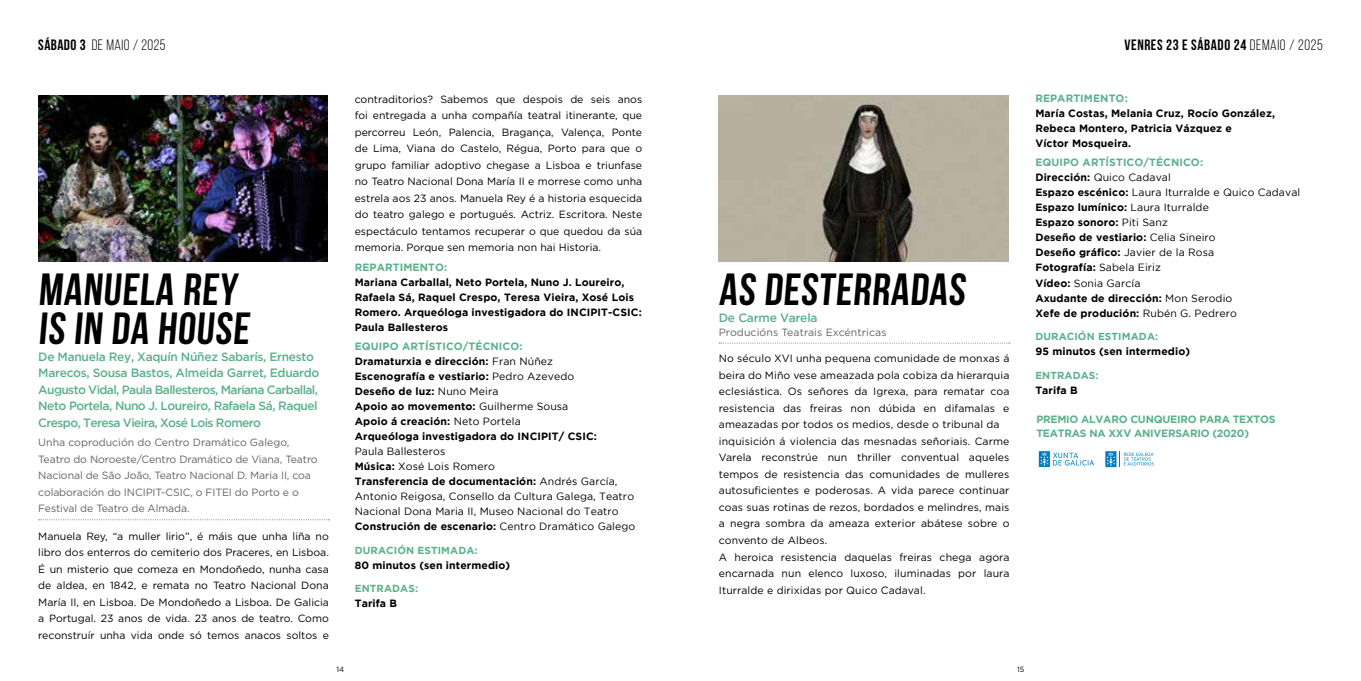
<style>
.page{position:relative;width:1361px;height:681px;background:#fff}
.page>*{position:absolute;margin:0;border:0;box-sizing:border-box;transform-origin:0 0}
.t1{font:700 45px/39px "Bebas Neue";color:#000}
.t2{font:700 15px "Bebas Neue";letter-spacing:.04em;color:#000}
.t3{font:15px "Bebas Neue";letter-spacing:.03em;color:#000}
.t4{font:500 12px/16.5px "Gotham";letter-spacing:-.04em;color:#5bb189}
.t5{font:500 12px "Gotham";letter-spacing:-.02em;color:#5bb189}
.t6{font:10.5px/16.5px "Gotham";letter-spacing:.01em;color:#000;text-align:justify}
.t7{font:700 10.5px/15px "Gotham";letter-spacing:.01em;color:#000}
.t8{font:10.5px/15px "Gotham";letter-spacing:.01em;color:#000}
.t9{font:10.5px/16.5px "Gotham";letter-spacing:-.01em;color:#646363}
.t10{font:700 10.5px/13.5px "Gotham";letter-spacing:-.02em;color:#5bb189}
.t11{font:10.5px "Gotham";letter-spacing:.01em;color:#646363}
.t12{font:700 10.5px "Gotham";letter-spacing:.01em;color:#5bb189}
.t13{font:700 10.2px "Gotham";letter-spacing:.01em;color:#5bb189}
.t14{font:7.5px "Gotham";color:#000}
.s1{font-weight:700}
.s2{font-weight:400}
.s3{color:#5bb189}
</style>
<div class="page">
<svg style="left:39px;top:519px;width:290px;height:1px"></svg>
<svg style="left:719px;top:342px;width:291px;height:1px"></svg>
<img style="left:38px;top:95px;width:289px;height:166px">
<img style="left:719px;top:95px;width:289px;height:166px">
<svg style="left:1039px;top:451px;width:55px;height:16px"></svg>
<svg style="left:1105px;top:451px;width:48px;height:16px"></svg>
<h2 class="t3" style="left:38px;top:36px;width:129px"><span class="s1">SÁBADO 3</span> de MAIO / 2025</h2>
<h2 class="t2" style="left:1124px;top:36px;width:200px">VENRES 23 E SÁBADO 24 <span class="s2">deMAIO / 2025</span></h2>
<h1 class="t1" style="left:38px;top:269px;width:216px">MANUELA REY<br>IS IN DA HOUSE</h1>
<p class="t4" style="left:38px;top:348px;width:283px">De Manuela Rey, Xaquín Núñez Sabarís, Ernesto Marecos, Sousa Bastos, Almeida Garret, Eduardo Augusto Vidal, Paula Ballesteros, Mariana Carballal, Neto Portela, Nuno J. Loureiro, Rafaela Sá, Raquel Crespo, Teresa Vieira, Xosé Lois Romero</p>
<p class="t9" style="left:38px;top:434px;width:281px">Unha coprodución do Centro Dramático Galego, Teatro do Noroeste/Centro Dramático de Viana, Teatro Nacional de São João, Teatro Nacional D. Maria II, coa colaboración do INCIPIT-CSIC, o FITEI do Porto e o Festival de Teatro de Almada.</p>
<p class="t6" style="left:38px;top:527px;width:292px">Manuela Rey, “a muller lirio”, é máis que unha liña no libro dos enterros do cemiterio dos Praceres, en Lisboa.<br>É un misterio que comeza en Mondoñedo, nunha casa de aldea, en 1842, e remata no Teatro Nacional Dona María II, en Lisboa. De Mondoñedo a Lisboa. De Galicia a Portugal. 23 anos de vida. 23 anos de teatro. Como reconstruír unha vida onde só temos anacos soltos e</p>
<p class="t6" style="left:355px;top:90px;width:289px">contraditorios? Sabemos que despois de seis anos foi entregada a unha compañía teatral itinerante, que percorreu León, Palencia, Bragança, Valença, Ponte de Lima, Viana do Castelo, Régua, Porto para que o grupo familiar adoptivo chegase a Lisboa e triunfase no Teatro Nacional Dona María II e morrese como unha estrela aos 23 anos. Manuela Rey é a historia esquecida do teatro galego e portugués. Actriz. Escritora. Neste espectáculo tentamos recuperar o que quedou da súa memoria. Porque sen memoria non hai Historia.</p>
<p class="t12" style="left:355px;top:260px;width:94px">REPARTIMENTO:</p>
<p class="t7" style="left:355px;top:274px;width:289px">Mariana Carballal, Neto Portela, Nuno J. Loureiro, Rafaela Sá, Raquel Crespo, Teresa Vieira, Xosé Lois Romero. Arqueóloga investigadora do INCIPIT-CSIC:<br>Paula Ballesteros</p>
<p class="t7" style="left:355px;top:338px;width:244px"><span class="s3">EQUIPO ARTÍSTICO/TÉCNICO:<br></span>Dramaturxia e dirección: <span class="s2">Fran Núñez </span>Escenografía e vestiario: <span class="s2">Pedro Azevedo </span>Deseño de luz: <span class="s2">Nuno Meira<br></span>Apoio ao movemento: <span class="s2">Guilherme Sousa </span>Apoio á creación: <span class="s2">Neto Portela<br></span>Arqueóloga investigadora do INCIPIT/ CSIC:</p>
<p class="t8" style="left:355px;top:443px;width:282px">Paula Ballesteros<br><span class="s1">Música:</span> Xosé Lois Romero<br><span class="s1">Transferencia de documentación:</span> Andrés García, Antonio Reigosa, Consello da Cultura Galega, Teatro Nacional Dona Maria II, Museo Nacional do Teatro <span class="s1">Construción de escenario:</span> Centro Dramático Galego</p>
<p class="t13" style="left:355px;top:544px;width:124px">DURACIÓN ESTIMADA:</p>
<p class="t7" style="left:355px;top:557px;width:157px">80 minutos (sen intermedio)</p>
<p class="t13" style="left:355px;top:582px;width:65px">ENTRADAS:</p>
<p class="t7" style="left:355px;top:595px;width:44px">Tarifa B</p>
<h1 class="t1" style="left:719px;top:269px;width:252px">AS DESTERRADAS</h1>
<p class="t5" style="left:719px;top:310px;width:100px">De Carme Varela</p>
<p class="t11" style="left:719px;top:325px;width:169px">Producións Teatrais Excéntricas</p>
<p class="t6" style="left:719px;top:350px;width:292px;text-align:left">No século XVI unha pequena comunidade de monxas á beira do Miño vese ameazada pola cobiza da hierarquia eclesiástica. Os señores da Igrexa, para rematar coa resistencia das freiras non dúbida en difamalas e ameazadas por todos os medios, desde o tribunal da inquisición á violencia das mesnadas señoriais. Carme Varela reconstrúe nun thriller conventual aqueles tempos de resistencia das comunidades de mulleres autosuficientes e poderosas. A vida parece continuar coas suas rotinas de rezos, bordados e melindres, mais a negra sombra da ameaza exterior abátese sobre o convento de Albeos.<br>A heroica resistencia daquelas freiras chega agora encarnada nun elenco luxoso, iluminadas por laura Iturralde e dirixidas por Quico Cadaval.</p>
<p class="t14" style="left:336px;top:663px;width:9px">14</p>
<p class="t14" style="left:1017px;top:663px;width:9px">15</p>
<p class="t12" style="left:1035px;top:92px;width:94px">REPARTIMENTO:</p>
<p class="t7" style="left:1035px;top:105px;width:241px">María Costas, Melania Cruz, Rocío González,<br>Rebeca Montero, Patricia Vázquez e<br>Víctor Mosqueira.</p>
<p class="t7" style="left:1035px;top:155px;width:266px"><span class="s3">EQUIPO ARTÍSTICO/TÉCNICO:<br></span>Dirección: <span class="s2">Quico Cadaval<br></span>Espazo escénico: <span class="s2">Laura Iturralde e Quico Cadaval<br></span>Espazo lumínico: <span class="s2">Laura Iturralde<br></span>Espazo sonoro: <span class="s2">Piti Sanz<br></span>Deseño de vestiario: <span class="s2">Celia Sineiro<br></span>Deseño gráfico: <span class="s2">Javier de la Rosa<br></span>Fotografía: <span class="s2">Sabela Eiriz<br></span>Vídeo: <span class="s2">Sonia García<br></span>Axudante de dirección: <span class="s2">Mon Serodio<br></span>Xefe de produción: <span class="s2">Rubén G. Pedrero</span></p>
<p class="t13" style="left:1035px;top:330px;width:124px">DURACIÓN ESTIMADA:</p>
<p class="t7" style="left:1035px;top:343px;width:156px">95 minutos (sen intermedio)</p>
<p class="t13" style="left:1035px;top:369px;width:65px">ENTRADAS:</p>
<p class="t7" style="left:1035px;top:382px;width:44px">Tarifa B</p>
<p class="t10" style="left:1036px;top:412px;width:241px">PREMIO ALVARO CUNQUEIRO PARA TEXTOS<br>TEATRAS NA XXV ANIVERSARIO (2020)</p>
</div>
